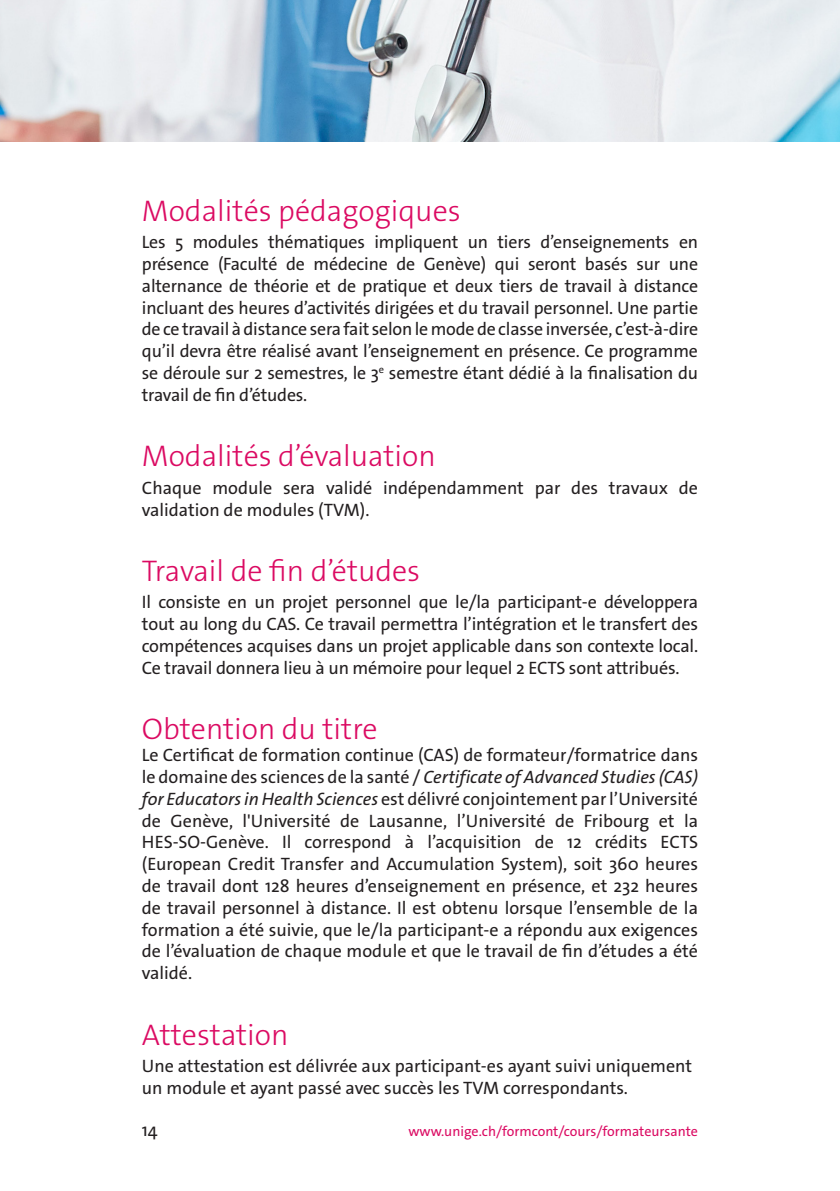
<style>
.page{position:relative;width:840px;height:1191px;background:#fff}
.page>*{position:absolute;margin:0;border:0;box-sizing:border-box;transform-origin:0 0}
.texte{font:300 30px "The Sans Os F";color:#db0a62}
.texte-2{font:18px/21.8px "The Sans Os F";color:#231f20;text-align:justify}
.t1{font:14px "The Sans Os F";color:#db0a62}
.s1{font-family:"The Sans B5 Plain";font-style:italic}
</style>
<div class="page">
<img style="left:0;top:0;width:839px;height:142px">
<p class="texte" style="left:142px;top:191px;width:320px">Modalités pédagogiques</p>
<p class="texte-2" style="left:142px;top:231px;width:557px">Les 5 modules thématiques impliquent un tiers d’enseignements en présence (Faculté de médecine de Genève) qui seront basés sur une alternance de théorie et de pratique et deux tiers de travail à distance incluant des heures d’activités dirigées et du travail personnel. Une partie de ce travail à distance sera fait selon le mode de classe inversée, c’est-à-dire qu’il devra être réalisé avant l’enseignement en présence. Ce programme se déroule sur 2 semestres, le 3<sup>e</sup> semestre étant dédié à la finalisation du travail de fin d’études.</p>
<p class="texte" style="left:142px;top:437px;width:295px">Modalités d’évaluation</p>
<p class="texte-2" style="left:142px;top:477px;width:557px">Chaque module sera validé indépendamment par des travaux de validation de modules (TVM).</p>
<p class="texte" style="left:142px;top:551px;width:280px">Travail de fin d’études</p>
<p class="texte-2" style="left:142px;top:591px;width:557px">Il consiste en un projet personnel que le/la participant-e développera tout au long du CAS. Ce travail permettra l’intégration et le transfert des compétences acquises dans un projet applicable dans son contexte local.<br>Ce travail donnera lieu à un mémoire pour lequel 2 ECTS sont attribués.</p>
<p class="texte" style="left:142px;top:710px;width:237px">Obtention du titre</p>
<p class="texte-2" style="left:142px;top:744px;width:557px">Le Certificat de formation continue (CAS) de formateur/formatrice dans le domaine des sciences de la santé / <span class="s1">Certificate of Advanced Studies (CAS) for Educators in Health Sciences</span> est délivré conjointement par l’Université de Genève, l'Université de Lausanne, l’Université de Fribourg et la HES-SO-Genève. Il correspond à l’acquisition de 12 crédits ECTS (European Credit Transfer and Accumulation System), soit 360 heures de travail dont 128 heures d’enseignement en présence, et 232 heures de travail personnel à distance. Il est obtenu lorsque l’ensemble de la formation a été suivie, que le/la participant-e a répondu aux exigences de l’évaluation de chaque module et que le travail de fin d’études a été validé.</p>
<p class="texte" style="left:142px;top:1015px;width:148px">Attestation</p>
<p class="texte-2" style="left:142px;top:1055px;width:551px">Une attestation est délivrée aux participant-es ayant suivi uniquement</p>
<p class="texte-2" style="left:142px;top:1077px;width:487px">un module et ayant passé avec succès les TVM correspondants.</p>
<p class="texte-2" style="left:142px;top:1119px;width:17px">14</p>
<p class="t1" style="left:408px;top:1122px;width:291px">www.unige.ch/formcont/cours/formateursante</p>
</div>
